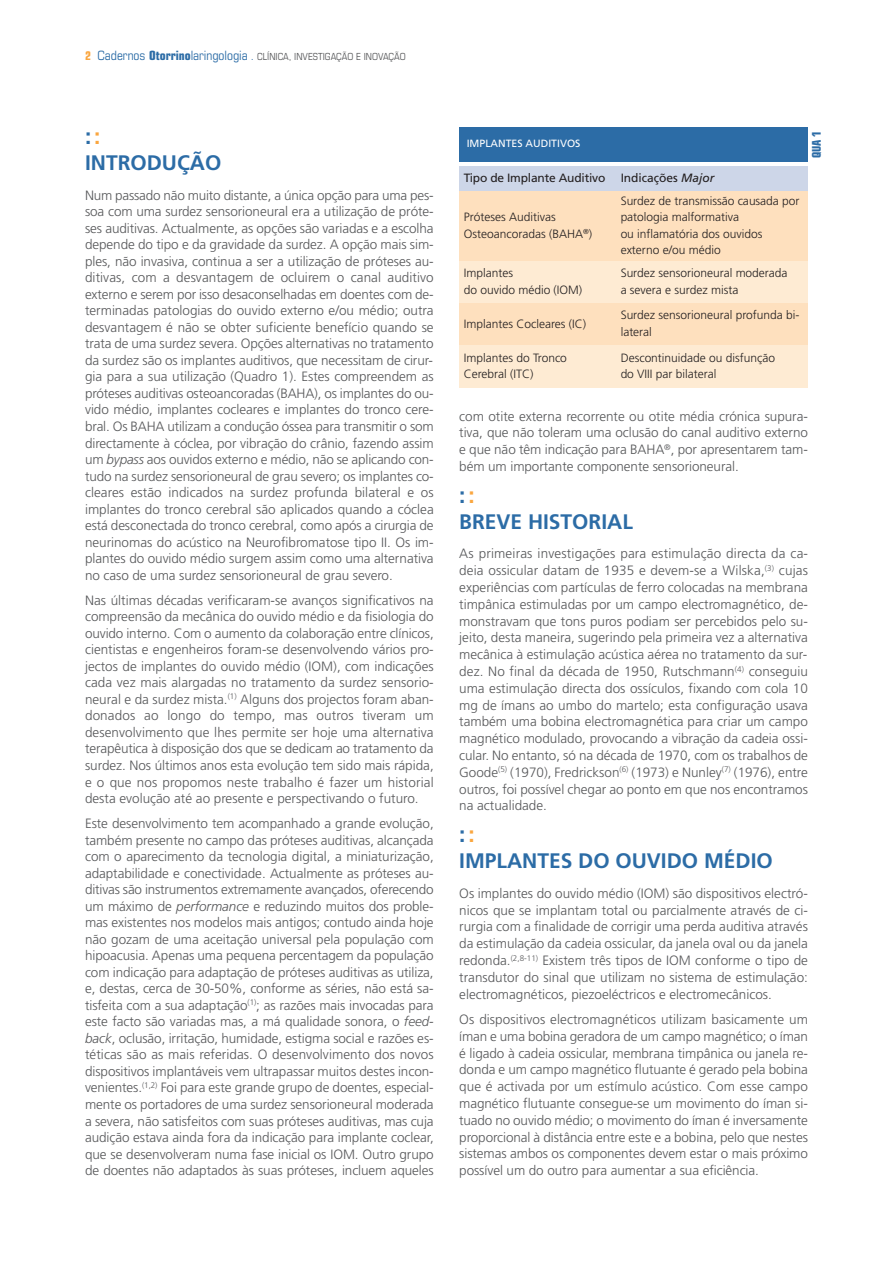
<style>
.page{position:relative;width:893px;height:1263px;background:#fff}
.page>*{position:absolute;margin:0;border:0;box-sizing:border-box;transform-origin:0 0}
.t1{font:700 22.5px "Frutiger";color:#2c6ca6}
.t2{font:700 21px "Frutiger";color:#2c6ca6}
.t3{font:300 13.5px/16.5px "Frutiger";letter-spacing:-.005em;color:#57585a;text-align:justify}
.t4{font:300 12px/16.5px "Frutiger";color:#231f20}
.t5{font:12px "Frutiger";letter-spacing:-.015em;color:#231f20}
.t6{font:700 condensed 12px "Eurostile";color:#2c6ca6}
.t7{font:10.5px "Frutiger";color:#fff}
.t8{font:condensed 9.75px "Eurostile";color:#57585a}
.s1{font-weight:700;font-size:12px;color:#faa63f}
.s2{font-size:12.75px;color:#2c6ca6}
.s3{font-weight:700;font-size:12.75px;color:#2c6ca6}
.s4{font-size:11.25px;color:#2c6ca6}
.s5{color:#faa63f}
.s6{font-style:italic}
</style>
<div class="page">
<div style="left:459px;top:128px;width:349px;height:34px;background:#2c6ca6"></div>
<div style="left:459px;top:166px;width:157px;height:25px;background:#cdd6e8"></div>
<div style="left:616px;top:166px;width:192px;height:25px;background:#cdd6e8"></div>
<div style="left:459px;top:191px;width:157px;height:70px;background:#fee0be"></div>
<div style="left:616px;top:191px;width:192px;height:70px;background:#fee0be"></div>
<div style="left:459px;top:261px;width:157px;height:42px;background:#feebd3"></div>
<div style="left:616px;top:261px;width:192px;height:42px;background:#feebd3"></div>
<div style="left:459px;top:303px;width:157px;height:42px;background:#fee0be"></div>
<div style="left:616px;top:303px;width:192px;height:42px;background:#fee0be"></div>
<div style="left:459px;top:345px;width:157px;height:43px;background:#feebd3"></div>
<div style="left:616px;top:345px;width:192px;height:43px;background:#feebd3"></div>
<p class="t8" style="left:85px;top:53px;width:322px"><span class="s1">2</span> <span class="s2">Cadernos</span> <span class="s3">Otorrino</span><span class="s2">laringologia</span> <span class="s4">.</span> CLÍNICA, INVESTIGAÇÃO E INOVAÇÃO</p>
<h1 class="t1" style="left:85px;top:128px;width:17px">:<span class="s5">:</span></h1>
<h2 class="t2" style="left:85px;top:155px;width:138px">INTRODUÇÃO</h2>
<p class="t3" style="left:85px;top:188px;width:350px">Num passado não muito distante, a única opção para uma pes&shy;soa com uma surdez sensorioneural era a utilização de próte&shy;ses auditivas. Actualmente, as opções são variadas e a escolha depende do tipo e da gravidade da surdez. A opção mais sim&shy;ples, não invasiva, continua a ser a utilização de próteses au&shy;ditivas, com a desvantagem de ocluirem o canal auditivo externo e serem por isso desaconselhadas em doentes com de&shy;terminadas patologias do ouvido externo e/ou médio; outra desvantagem é não se obter suficiente benefício quando se trata de uma surdez severa. Opções alternativas no tratamento da surdez são os implantes auditivos, que necessitam de cirur&shy;gia para a sua utilização (Quadro 1). Estes compreendem as próteses auditivas osteoancoradas (BAHA), os implantes do ou&shy;vido médio, implantes cocleares e implantes do tronco cere&shy;bral. Os BAHA utilizam a condução óssea para transmitir o som directamente à cóclea, por vibração do crânio, fazendo assim um <span class="s6">bypass</span> aos ouvidos externo e médio, não se aplicando con&shy;tudo na surdez sensorioneural de grau severo; os implantes co&shy;cleares estão indicados na surdez profunda bilateral e os implantes do tronco cerebral são aplicados quando a cóclea está desconectada do tronco cerebral, como após a cirurgia de neurinomas do acústico na Neurofibromatose tipo II. Os im&shy;plantes do ouvido médio surgem assim como uma alternativa no caso de uma surdez sensorioneural de grau severo.</p>
<p class="t3" style="left:85px;top:593px;width:350px">Nas últimas décadas verificaram-se avanços significativos na compreensão da mecânica do ouvido médio e da fisiologia do ouvido interno. Com o aumento da colaboração entre clínicos, cientistas e engenheiros foram-se desenvolvendo vários pro&shy;jectos de implantes do ouvido médio (IOM), com indicações cada vez mais alargadas no tratamento da surdez sensorio&shy;neural e da surdez mista.<sup>(1)</sup> Alguns dos projectos foram aban&shy;donados ao longo do tempo, mas outros tiveram um desenvolvimento que lhes permite ser hoje uma alternativa terapêutica à disposição dos que se dedicam ao tratamento da surdez. Nos últimos anos esta evolução tem sido mais rápida, e o que nos propomos neste trabalho é fazer um historial desta evolução até ao presente e perspectivando o futuro.</p>
<p class="t3" style="left:85px;top:816px;width:350px">Este desenvolvimento tem acompanhado a grande evolução, também presente no campo das próteses auditivas, alcançada com o aparecimento da tecnologia digital, a miniaturização, adaptabilidade e conectividade. Actualmente as próteses au&shy;ditivas são instrumentos extremamente avançados, oferecendo um máximo de <span class="s6">performance</span> e reduzindo muitos dos proble&shy;mas existentes nos modelos mais antigos; contudo ainda hoje não gozam de uma aceitação universal pela população com hipoacusia. Apenas uma pequena percentagem da população com indicação para adaptação de próteses auditivas as utiliza, e, destas, cerca de 30-50%, conforme as séries, não está sa&shy;tisfeita com a sua adaptação<sup>(1)</sup>; as razões mais invocadas para este facto são variadas mas, a má qualidade sonora, o <span class="s6">feed&shy;back</span>, oclusão, irritação, humidade, estigma social e razões es&shy;téticas são as mais referidas. O desenvolvimento dos novos dispositivos implantáveis vem ultrapassar muitos destes incon&shy;venientes.<sup>(1,2)</sup> Foi para este grande grupo de doentes, especial&shy;mente os portadores de uma surdez sensorioneural moderada a severa, não satisfeitos com suas próteses auditivas, mas cuja audição estava ainda fora da indicação para implante coclear, que se desenvolveram numa fase inicial os IOM. Outro grupo de doentes não adaptados às suas próteses, incluem aqueles</p>
<p class="t7" style="left:467px;top:140px;width:115px">IMPLANTES AUDITIVOS</p>
<p class="t6" style="left:812px;top:158px;width:29px;rotate:-90deg">QUA 1</p>
<p class="t5" style="left:464px;top:173px;width:143px">Tipo de Implante Auditivo</p>
<p class="t5" style="left:621px;top:173px;width:95px">Indicações <span class="s6">Major</span></p>
<p class="t4" style="left:464px;top:210px;width:130px">Próteses Auditivas<br>Osteoancoradas (BAHA<sup>®</sup>)</p>
<p class="t4" style="left:621px;top:193px;width:180px">Surdez de transmissão causada por patologia malformativa<br>ou inflamatória dos ouvidos externo e/ou médio</p>
<p class="t4" style="left:464px;top:266px;width:120px">Implantes<br>do ouvido médio (IOM)</p>
<p class="t4" style="left:621px;top:266px;width:168px">Surdez sensorioneural moderada a severa e surdez mista</p>
<p class="t4" style="left:464px;top:316px;width:124px">Implantes Cocleares (IC)</p>
<p class="t4" style="left:621px;top:308px;width:180px">Surdez sensorioneural profunda bi&shy;lateral</p>
<p class="t4" style="left:464px;top:350px;width:105px">Implantes do Tronco<br>Cerebral (ITC)</p>
<p class="t4" style="left:621px;top:350px;width:156px">Descontinuidade ou disfunção do VIII par bilateral</p>
<p class="t3" style="left:459px;top:408px;width:350px">com otite externa recorrente ou otite média crónica supura&shy;tiva, que não toleram uma oclusão do canal auditivo externo e que não têm indicação para BAHA<sup>®</sup>, por apresentarem tam&shy;bém um importante componente sensorioneural.</p>
<h1 class="t1" style="left:459px;top:486px;width:17px">:<span class="s5">:</span></h1>
<h2 class="t2" style="left:459px;top:513px;width:175px">BREVE HISTORIAL</h2>
<p class="t3" style="left:459px;top:546px;width:350px">As primeiras investigações para estimulação directa da ca&shy;deia ossicular datam de 1935 e devem-se a Wilska,<sup>(3)</sup> cujas experiências com partículas de ferro colocadas na membrana timpânica estimuladas por um campo electromagnético, de&shy;monstravam que tons puros podiam ser percebidos pelo su&shy;jeito, desta maneira, sugerindo pela primeira vez a alternativa mecânica à estimulação acústica aérea no tratamento da sur&shy;dez. No final da década de 1950, Rutschmann<sup>(4)</sup> conseguiu uma estimulação directa dos ossículos, fixando com cola 10 mg de ímans ao umbo do martelo; esta configuração usava também uma bobina electromagnética para criar um campo magnético modulado, provocando a vibração da cadeia ossi&shy;cular. No entanto, só na década de 1970, com os trabalhos de Goode<sup>(5)</sup> (1970), Fredrickson<sup>(6)</sup> (1973) e Nunley<sup>(7)</sup> (1976), entre outros, foi possível chegar ao ponto em que nos encontramos na actualidade.</p>
<h1 class="t1" style="left:459px;top:825px;width:17px">:<span class="s5">:</span></h1>
<h2 class="t2" style="left:459px;top:852px;width:315px">IMPLANTES DO OUVIDO MÉDIO</h2>
<p class="t3" style="left:459px;top:886px;width:350px">Os implantes do ouvido médio (IOM) são dispositivos electró&shy;nicos que se implantam total ou parcialmente através de ci&shy;rurgia com a finalidade de corrigir uma perda auditiva através da estimulação da cadeia ossicular, da janela oval ou da janela redonda.<sup>(2,8-11)</sup> Existem três tipos de IOM conforme o tipo de transdutor do sinal que utilizam no sistema de estimulação: electromagnéticos, piezoeléctricos e electromecânicos.</p>
<p class="t3" style="left:459px;top:1012px;width:350px">Os dispositivos electromagnéticos utilizam basicamente um íman e uma bobina geradora de um campo magnético; o íman é ligado à cadeia ossicular, membrana timpânica ou janela re&shy;donda e um campo magnético flutuante é gerado pela bobina que é activada por um estímulo acústico. Com esse campo magnético flutuante consegue-se um movimento do íman si&shy;tuado no ouvido médio; o movimento do íman é inversamente proporcional à distância entre este e a bobina, pelo que nestes sistemas ambos os componentes devem estar o mais próximo possível um do outro para aumentar a sua eficiência.</p>
</div>
